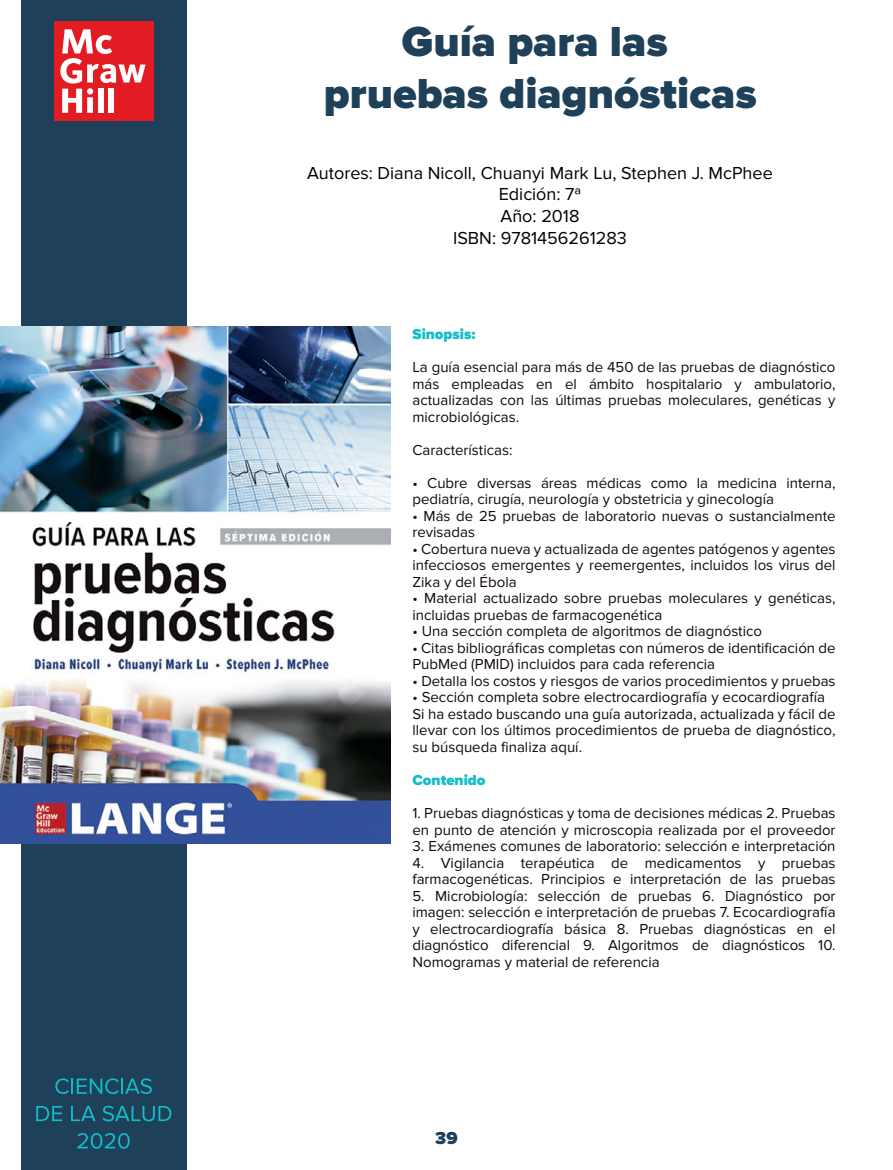
<style>
.page{position:relative;width:893px;height:1170px;background:#fff}
.page>*{position:absolute;margin:0;border:0;box-sizing:border-box;transform-origin:0 0}
.t1{font:900 43.5px/52.2px "Proxima Nova";color:#1f4059;text-align:center}
.t2{font:18px/21.6px "Proxima Nova";color:#000;text-align:center}
.t3{font:900 18px "Proxima Nova";color:#1d415a}
.t4{font:15px/16.5px "Proxima Nova";color:#140909}
.t5{font:900 15px "Proxima Nova";color:#10bdc8}
</style>
<div class="page">
<div style="left:21px;top:0;width:165px;height:1169px;background:#1f4059"></div>
<div style="left:54px;top:21px;width:100px;height:100px;background:#e31b22"></div>
<svg style="left:60px;top:29px;width:86px;height:84px"></svg>
<svg style="left:55px;top:1078px;width:97px;height:15px"></svg>
<svg style="left:36px;top:1106px;width:26px;height:14px"></svg>
<svg style="left:71px;top:1106px;width:24px;height:14px"></svg>
<svg style="left:103px;top:1105px;width:68px;height:16px"></svg>
<svg style="left:77px;top:1133px;width:53px;height:15px"></svg>
<img style="left:0;top:326px;width:391px;height:517px">
<h1 class="t1" style="left:324px;top:15px;width:434px">Guía para las pruebas diagnósticas</h1>
<p class="t2" style="left:307px;top:162px;width:467px">Autores: Diana Nicoll, Chuanyi Mark Lu, Stephen J. McPhee<br>Edición: 7ª<br>Año: 2018<br>ISBN: 9781456261283</p>
<p class="t5" style="left:412px;top:323px;width:64px">Sinopsis:</p>
<p class="t4" style="left:412px;top:359px;width:425px;text-align:justify">La guía esencial para más de 450 de las pruebas de diagnóstico más empleadas en el ámbito hospitalario y ambulatorio, actualizadas con las últimas pruebas moleculares, genéticas y microbiológicas.</p>
<p class="t4" style="left:412px;top:441px;width:102px">Características:</p>
<p class="t4" style="left:412px;top:474px;width:425px">• Cubre diversas áreas médicas como la medicina interna, pediatría, cirugía, neurología y obstetricia y ginecología</p>
<p class="t4" style="left:412px;top:507px;width:425px">• Más de 25 pruebas de laboratorio nuevas o sustancialmente revisadas</p>
<p class="t4" style="left:412px;top:540px;width:425px;text-align:justify">• Cobertura nueva y actualizada de agentes patógenos y agentes infecciosos emergentes y reemergentes, incluidos los virus del Zika y del Ébola</p>
<p class="t4" style="left:412px;top:590px;width:425px">• Material actualizado sobre pruebas moleculares y genéticas, incluidas pruebas de farmacogenética</p>
<p class="t4" style="left:412px;top:623px;width:351px">• Una sección completa de algoritmos de diagnóstico</p>
<p class="t4" style="left:412px;top:639px;width:425px">• Citas bibliográficas completas con números de identificación de<br>PubMed (PMID) incluidos para cada referencia</p>
<p class="t4" style="left:412px;top:672px;width:425px">• Detalla los costos y riesgos de varios procedimientos y pruebas</p>
<p class="t4" style="left:412px;top:689px;width:425px">• Sección completa sobre electrocardiografía y ecocardiografía Si ha estado buscando una guía autorizada, actualizada y fácil de llevar con los últimos procedimientos de prueba de diagnóstico, su búsqueda finaliza aquí.</p>
<p class="t5" style="left:412px;top:768px;width:74px">Contenido</p>
<p class="t4" style="left:412px;top:804px;width:425px">1. Pruebas diagnósticas y toma de decisiones médicas 2. Pruebas en punto de atención y microscopia realizada por el proveedor</p>
<p class="t4" style="left:412px;top:837px;width:425px">3. Exámenes comunes de laboratorio: selección e interpretación</p>
<p class="t4" style="left:412px;top:854px;width:425px">4. Vigilancia terapéutica de medicamentos y pruebas farmacogenéticas. Principios e interpretación de las pruebas</p>
<p class="t4" style="left:412px;top:887px;width:425px;text-align:justify">5. Microbiología: selección de pruebas 6. Diagnóstico por imagen: selección e interpretación de pruebas 7. Ecocardiografía y electrocardiografía básica 8. Pruebas diagnósticas en el diagnóstico diferencial 9. Algoritmos de diagnósticos 10.<br>Nomogramas y material de referencia</p>
<p class="t3" style="left:435px;top:1124px;width:24px">39</p>
</div>
